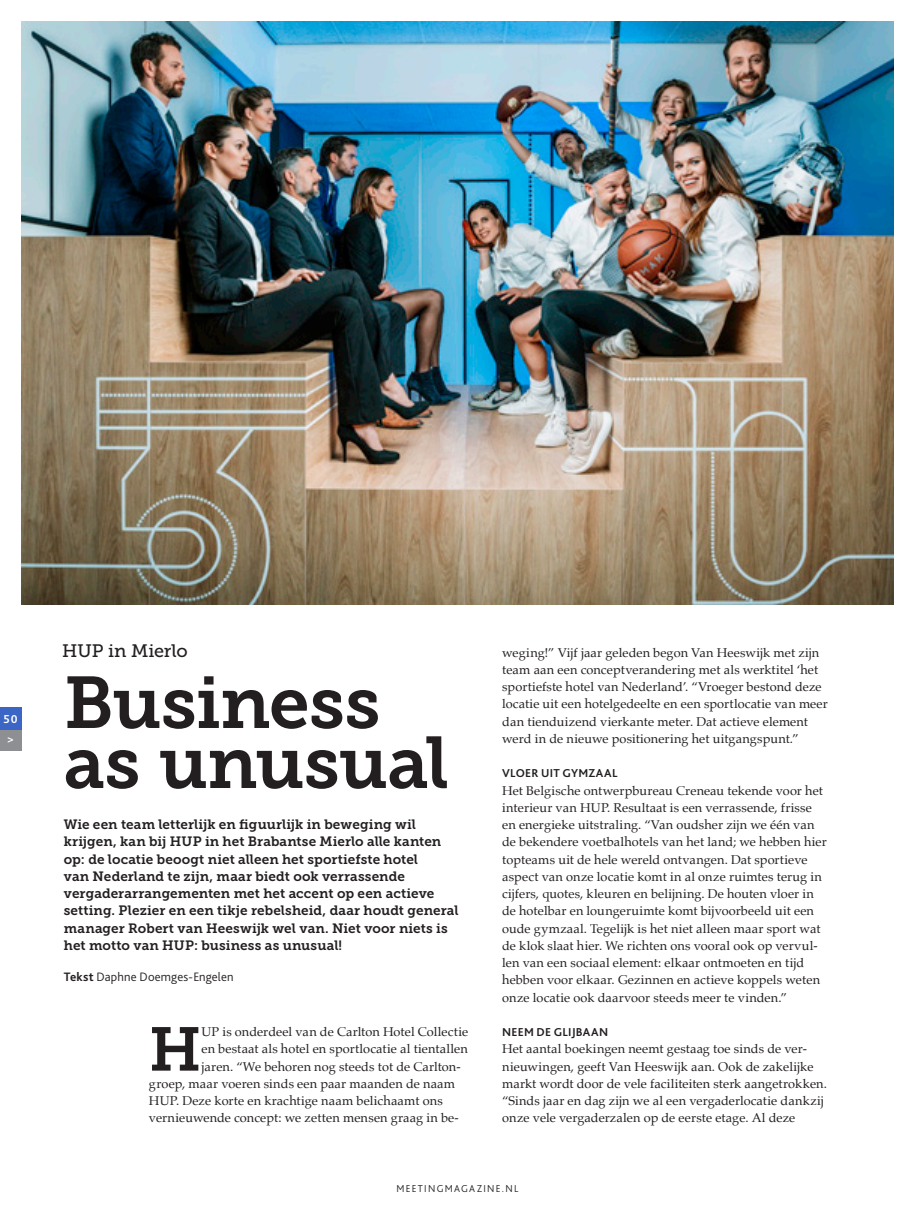
<style>
.page{position:relative;width:915px;height:1212px;background:#fff}
.page>*{position:absolute;margin:0;border:0;box-sizing:border-box;transform-origin:0 0}
.Hoodkop1{font:72.75px "Museo Slab 700";letter-spacing:-.015em;color:#231f20}
.platte_tekst_ini{font:61.35px "Museo Slab 700";color:#231f20}
.B16_kop{font:18px "Museo Slab 500";letter-spacing:-.005em;color:#231f20}
.intro_tekst{font:13.5px/17.2px "Museo Slab 700";letter-spacing:.005em;color:#231f20}
.platte_tekst{font:12.75px/17.2px "Palatino";letter-spacing:.005em;color:#231f20}
.platte_tekst_ini-2{font:12.75px/17.2px "Palatino";letter-spacing:.005em;color:#231f20}
.extra_info_kop{font:300 12.75px "Bliss 2";letter-spacing:.01em;color:#231f20}
.kop_alinea{font:700 12px "Bliss 2";letter-spacing:.025em;color:#231f20}
.kop_alinea-2{font:700 12px "Bliss 2";color:#fff}
.kop_alinea-3{font:300 10.5px "Bliss 2";letter-spacing:.125em;color:#231f20}
.s1{font-weight:700}
</style>
<div class="page">
<img style="left:21px;top:21px;width:872px;height:584px">
<div style="left:0;top:728px;width:21px;height:22px;background:#8d8f92"></div>
<div style="left:0;top:707px;width:21px;height:22px;background:#3b66c5"></div>
<p class="kop_alinea-2" style="left:4px;top:711px;width:16px">50</p>
<p class="kop_alinea-2" style="left:7px;top:732px;width:8px">&gt;</p>
<p class="B16_kop" style="left:62px;top:640px;width:127px">HUP in Mierlo</p>
<p class="Hoodkop1" style="left:64px;top:661px;width:318px">Business</p>
<p class="Hoodkop1" style="left:64px;top:721px;width:386px">as unusual</p>
<p class="intro_tekst" style="left:64px;top:816px;width:396px">Wie een team letterlijk en figuurlijk in beweging wil krijgen, kan bij HUP in het Brabantse Mierlo alle kanten op: de locatie beoogt niet alleen het sportiefste hotel<br>van Nederland te zijn, maar biedt ook verrassende vergaderarrangementen met het accent op een actieve setting. Plezier en een tikje rebelsheid, daar houdt general manager Robert van Heeswijk wel van. Niet voor niets is het motto van HUP: business as unusual!</p>
<p class="extra_info_kop" style="left:64px;top:969px;width:171px"><span class="s1">Tekst</span> Daphne Doemges-Engelen</p>
<p class="platte_tekst_ini" style="left:149px;top:1014px;width:54px">H</p>
<p class="platte_tekst_ini-2" style="left:201px;top:1023px;width:268px">UP is onderdeel van de Carlton Hotel Collectie</p>
<p class="platte_tekst_ini-2" style="left:201px;top:1040px;width:268px">en bestaat als hotel en sportlocatie al tientallen</p>
<p class="platte_tekst_ini-2" style="left:201px;top:1057px;width:260px">jaren. “We behoren nog steeds tot de Carlton-</p>
<p class="platte_tekst_ini-2" style="left:149px;top:1075px;width:307px">groep, maar voeren sinds een paar maanden de naam</p>
<p class="platte_tekst_ini-2" style="left:149px;top:1092px;width:295px">HUP. Deze korte en krachtige naam belichaamt ons</p>
<p class="platte_tekst_ini-2" style="left:149px;top:1109px;width:311px">vernieuwende concept: we zetten mensen graag in be-</p>
<p class="platte_tekst_ini-2" style="left:502px;top:643px;width:327px">weging!” Vijf jaar geleden begon Van Heeswijk met zijn team aan een conceptverandering met als werktitel ‘het sportiefste hotel van Nederland’. “Vroeger bestond deze locatie uit een hotelgedeelte en een sportlocatie van meer dan tienduizend vierkante meter. Dat actieve element werd in de nieuwe positionering het uitgangspunt.”</p>
<p class="kop_alinea" style="left:502px;top:766px;width:117px">VLOER UIT GYMZAAL</p>
<p class="platte_tekst" style="left:502px;top:781px;width:326px">Het Belgische ontwerpbureau Creneau tekende voor het interieur van HUP. Resultaat is een verrassende, frisse en energieke uitstraling. “Van oudsher zijn we één van de bekendere voetbalhotels van het land; we hebben hier topteams uit de hele wereld ontvangen. Dat sportieve aspect van onze locatie komt in al onze ruimtes terug in cijfers, quotes, kleuren en belijning. De houten vloer in de hotelbar en loungeruimte komt bijvoorbeeld uit een oude gymzaal. Tegelijk is het niet alleen maar sport wat de klok slaat hier. We richten ons vooral ook op vervul&shy;len van een sociaal element: elkaar ontmoeten en tijd hebben voor elkaar. Gezinnen en actieve koppels weten onze locatie ook daarvoor steeds meer te vinden.”</p>
<p class="kop_alinea" style="left:502px;top:1025px;width:107px">NEEM DE GLIJBAAN</p>
<p class="platte_tekst" style="left:502px;top:1040px;width:326px">Het aantal boekingen neemt gestaag toe sinds de ver&shy;nieuwingen, geeft Van Heeswijk aan. Ook de zakelijke markt wordt door de vele faciliteiten sterk aangetrokken. “Sinds jaar en dag zijn we al een vergaderlocatie dankzij onze vele vergaderzalen op de eerste etage. Al deze</p>
<p class="kop_alinea-3" style="left:396px;top:1182px;width:123px">MEETINGMAGAZINE.NL</p>
</div>
